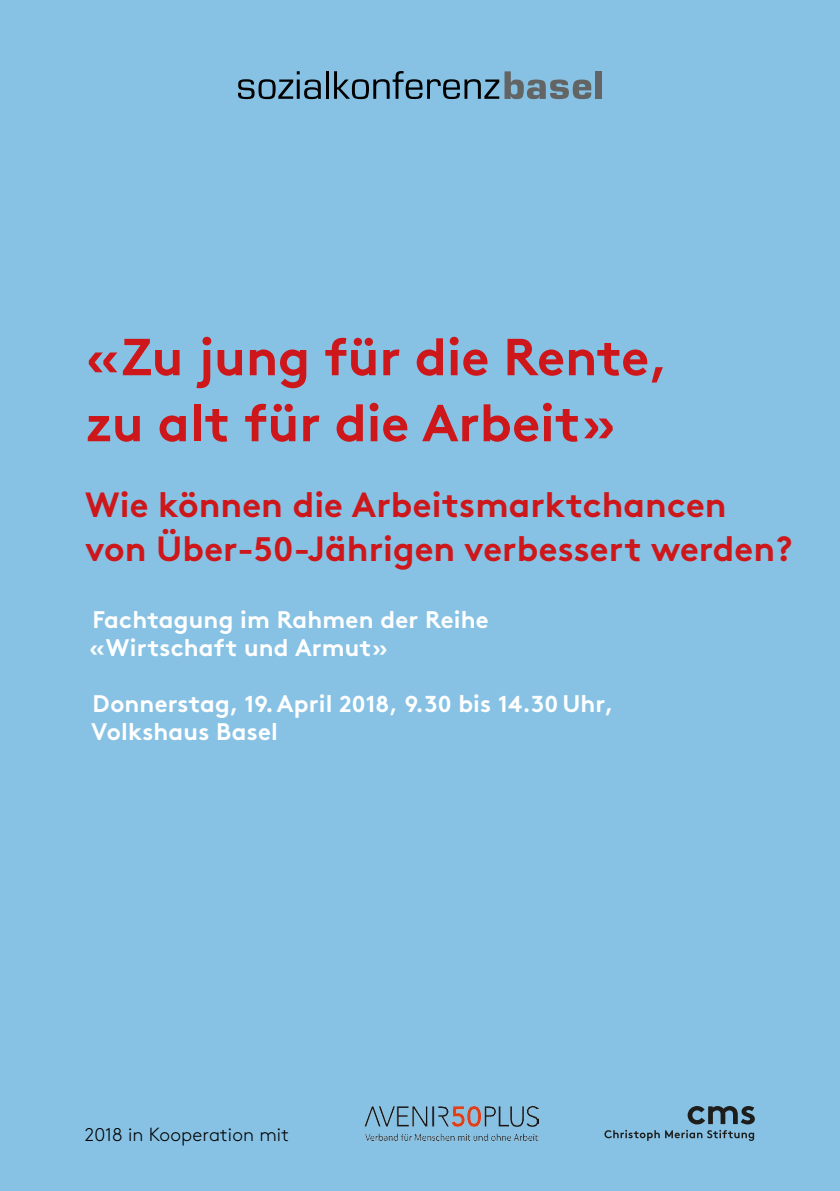
<style>
.page{position:relative;width:840px;height:1191px;background:#fff}
.page>*{position:absolute;margin:0;border:0;box-sizing:border-box;transform-origin:0 0}
.t1{font:700 52px/66px "Brown Std";color:#cd171a}
.t2{font:700 35px/44px "Brown Std";letter-spacing:.005em;color:#cd171a}
.t3{font:700 24px/28px "Brown Std";letter-spacing:.005em;color:#fff}
.t4{font:300 19px "Brown Std";letter-spacing:.005em;color:#000}
.s1{font-size:34px}
.s2{font-size:23px}
.s3{font-size:18.4px}
</style>
<div class="page">
<div style="left:0;top:0;width:839px;height:1191px;background:#87c2e4"></div>
<svg style="left:238px;top:71px;width:82px;height:28px"></svg>
<hr style="left:326px;top:71px;width:3px;height:28px;background:#000">
<svg style="left:334px;top:71px;width:257px;height:28px"></svg>
<div style="left:595px;top:71px;width:6px;height:28px;background:#636564"></div>
<img style="left:365px;top:1106px;width:173px;height:35px">
<svg style="left:604px;top:1106px;width:150px;height:35px"></svg>
<h1 class="t1" style="left:85px;top:324px;width:584px">«Zu jung für die Rente, zu alt für die Arbeit»</h1>
<h2 class="t2" style="left:85px;top:483px;width:708px">Wie können die Arbeitsmarktchancen von Über-<span class="s1">50</span>-Jährigen verbessert werden?</h2>
<p class="t3" style="left:89px;top:605px;width:401px">Fachtagung im Rahmen der Reihe «Wirtschaft und Armut»</p>
<p class="t3" style="left:91px;top:689px;width:523px">Donnerstag, <span class="s2">19</span>. April <span class="s2">2018, 9.30</span> bis <span class="s2">14.30</span> Uhr,<br>Volkshaus Basel</p>
<p class="t4" style="left:85px;top:1123px;width:205px"><span class="s3">2018</span> in Kooperation mit</p>
</div>
